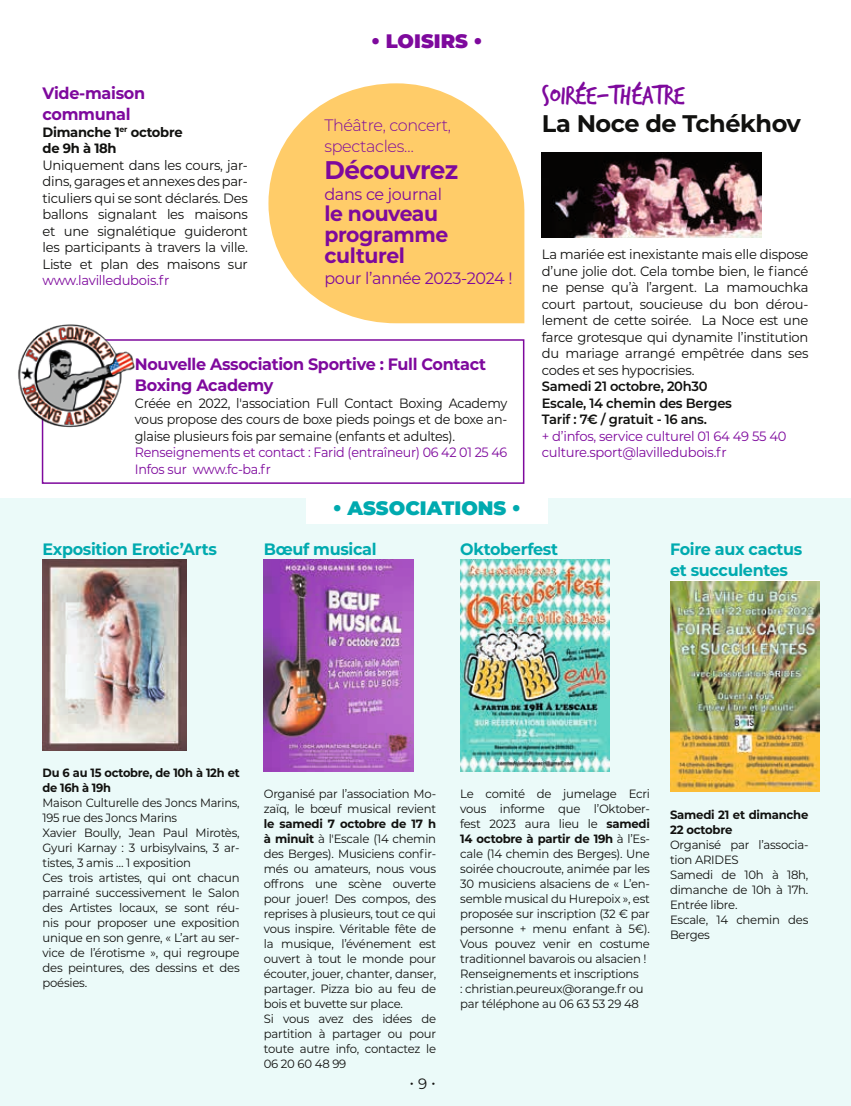
<style>
.page{position:relative;width:851px;height:1106px;background:#fff}
.page>*{position:absolute;margin:0;border:0;box-sizing:border-box;transform-origin:0 0}
.t1{font:28.5px "Trash Hand";color:#7e099d}
.t2{font:700 25.5px "Montserrat";letter-spacing:-.02em;color:#7e099d}
.t3{font:700 24px "Montserrat";letter-spacing:-.02em;color:#11110f}
.t4{font:700 21px/21px "Montserrat";letter-spacing:-.02em;color:#7e099d}
.t5{font:900 19.5px "Montserrat";color:#00aaaf}
.t6{font:900 19.5px "Montserrat";color:#7e099d}
.t7{font:700 16.5px/21px "Montserrat";letter-spacing:-.02em;color:#7e099d}
.t8{font:700 16.5px/21px "Montserrat";letter-spacing:-.02em;color:#00aaaf}
.t9{font:16.5px "Montserrat";letter-spacing:-.02em;color:#7e099d}
.t10{font:300 16.5px/21px "Montserrat";letter-spacing:-.02em;color:#7e099d}
.t11{font:15px "Montserrat";color:#11110f}
.t12{font:13.5px/16.5px "Montserrat";letter-spacing:-.02em;color:#11110f;text-align:justify}
.t13{font:13.5px/16.5px "Montserrat";letter-spacing:-.02em;color:#11110f;text-align:justify;scale:.94 1}
.t14{font:13.5px/16.5px "Montserrat";letter-spacing:-.02em;color:#7e099d}
.t15{font:13.5px/16.5px "Montserrat";letter-spacing:-.02em;color:#7e099d;scale:.94 1}
.t16{font:600 13.5px/16.5px "Montserrat";letter-spacing:-.02em;color:#11110f}
.t17{font:700 13.5px/16.5px "Montserrat";letter-spacing:-.02em;color:#11110f}
.t18{font:12px/15px "Montserrat";letter-spacing:-.02em;color:#11110f}
.t19{font:12px/15px "Montserrat";letter-spacing:-.02em;color:#11110f;scale:.95 1}
.t20{font:700 12px/15px "Montserrat";letter-spacing:-.02em;color:#11110f;scale:.95 1}
.t21{font:700 12px/15px "Montserrat";letter-spacing:-.02em;color:#11110f}
.s1{font-weight:700}
</style>
<div class="page">
<div style="left:0;top:498px;width:850px;height:608px;background:#ebfaf9"></div>
<div style="left:306px;top:496px;width:241px;height:27px;background:#fff"></div>
<svg style="left:268px;top:83px;width:256px;height:240px;fill:#ffcc69"></svg>
<img style="left:541px;top:152px;width:220px;height:85px">
<img style="left:43px;top:560px;width:143px;height:190px">
<img style="left:264px;top:560px;width:149px;height:211px">
<img style="left:460px;top:560px;width:149px;height:211px">
<img style="left:670px;top:581px;width:149px;height:210px">
<div style="left:42px;top:339px;width:482px;height:145px;border:2px solid #7e099d"></div>
<img style="left:18px;top:324px;width:130px;height:115px">
<h3 class="t7" style="left:43px;top:82px;width:104px">Vide-maison communal</h3>
<p class="t17" style="left:43px;top:123px;width:141px">Dimanche 1<sup>er</sup> octobre de 9h à 18h</p>
<p class="t12" style="left:43px;top:156px;width:207px">Uniquement dans les cours, jar&shy;dins, garages et annexes des par&shy;ticuliers qui se sont déclarés. Des ballons signalant les maisons et une signalétique guideront les participants à travers la ville.<br>Liste et plan des maisons sur</p>
<p class="t14" style="left:43px;top:272px;width:128px">www.lavilledubois.fr</p>
<h3 class="t6" style="left:371px;top:26px;width:112px">• LOISIRS •</h3>
<h3 class="t10" style="left:324px;top:114px;width:128px">Théâtre, concert, spectacles…</h3>
<h2 class="t2" style="left:324px;top:151px;width:135px">Découvrez</h2>
<h3 class="t9" style="left:324px;top:183px;width:119px">dans ce journal</h3>
<h3 class="t4" style="left:324px;top:202px;width:125px">le nouveau programme culturel</h3>
<h3 class="t9" style="left:324px;top:267px;width:189px">pour l’année 2023-2024 !</h3>
<h3 class="t7" style="left:135px;top:353px;width:352px">Nouvelle Association Sportive : Full Contact<br>Boxing Academy</h3>
<p class="t13" style="left:135px;top:394px;width:398px">Créée en 2022, l'association Full Contact Boxing Academy vous propose des cours de boxe pieds poings et de boxe an&shy;glaise plusieurs fois par semaine (enfants et adultes).</p>
<p class="t15" style="left:135px;top:443px;width:397px">Renseignements et contact : Farid (entraîneur) 06 42 01 25 46<br>Infos sur www.fc-ba.fr</p>
<h3 class="t5" style="left:333px;top:493px;width:189px">• ASSOCIATIONS •</h3>
<h1 class="t1" style="left:541px;top:81px;width:144px">SOIRÉE-THÉÂTRE</h1>
<h3 class="t3" style="left:541px;top:106px;width:260px">La Noce de Tchékhov</h3>
<p class="t12" style="left:541px;top:245px;width:268px">La mariée est inexistante mais elle dispose d’une jolie dot. Cela tombe bien, le fiancé ne pense qu’à l’argent. La mamouchka court partout, soucieuse du bon dérou&shy;lement de cette soirée. La Noce est une farce grotesque qui dynamite l’institution du mariage arrangé empêtrée dans ses codes et ses hypocrisies.</p>
<p class="t16" style="left:541px;top:377px;width:192px">Samedi 21 octobre, 20h30<br>Escale, 14 chemin des Berges<br>Tarif : 7€ / gratuit - 16 ans.</p>
<p class="t14" style="left:541px;top:427px;width:246px">+ d’infos, service culturel 01 64 49 55 40 culture.sport@lavilledubois.fr</p>
<h3 class="t8" style="left:43px;top:537px;width:176px">Exposition Erotic’Arts</h3>
<h3 class="t8" style="left:264px;top:537px;width:114px">Bœuf musical</h3>
<h3 class="t8" style="left:460px;top:537px;width:99px">Oktoberfest</h3>
<h3 class="t8" style="left:670px;top:537px;width:134px">Foire aux cactus et succulentes</h3>
<p class="t20" style="left:43px;top:764px;width:209px">Du 6 au 15 octobre, de 10h à 12h et de 16h à 19h</p>
<p class="t19" style="left:43px;top:795px;width:209px">Maison Culturelle des Joncs Marins,<br>195 rue des Joncs Marins<br>Xavier Boully, Jean Paul Mirotès,<br>Gyuri Karnay : 3 urbisylvains, 3 ar&shy;tistes, 3 amis … 1 exposition<br>Ces trois artistes, qui ont chacun parrainé successivement le Salon des Artistes locaux, se sont réu&shy;nis pour proposer une exposition unique en son genre, « L’art au ser&shy;vice de l’érotisme », qui regroupe des peintures, des dessins et des poésies.</p>
<p class="t18" style="left:264px;top:785px;width:174px">Organisé par l’association Mo&shy;zaïq, le bœuf musical revient</p>
<p class="t18" style="left:264px;top:815px;width:174px"><span class="s1">le samedi 7 octobre de 17 h à minuit</span> à l'Escale (14 chemin des Berges). Musiciens confir&shy;més ou amateurs, nous vous offrons une scène ouverte pour jouer! Des compos, des reprises à plusieurs, tout ce qui vous inspire. Véritable fête de la musique, l’événement est ouvert à tout le monde pour écouter, jouer, chanter, danser, partager. Pizza bio au feu de bois et buvette sur place.<br>Si vous avez des idées de partition à partager ou pour toute autre info, contactez le<br>06 20 60 48 99</p>
<p class="t11" style="left:409px;top:1073px;width:28px">• 9 •</p>
<p class="t18" style="left:460px;top:785px;width:191px">Le comité de jumelage Ecri vous informe que l’Oktober&shy;fest 2023 aura lieu le <span class="s1">samedi<br>14 octobre à partir de 19h</span> à l’Es&shy;cale (14 chemin des Berges). Une soirée choucroute, animée par les<br>30 musiciens alsaciens de « L’en&shy;semble musical du Hurepoix », est proposée sur inscription (32 € par personne + menu enfant à 5€).<br>Vous pouvez venir en costume traditionnel bavarois ou alsacien !<br>Renseignements et inscriptions<br>: christian.peureux@orange.fr ou par téléphone au 06 63 53 29 48</p>
<p class="t21" style="left:670px;top:806px;width:140px">Samedi 21 et dimanche<br>22 octobre</p>
<p class="t18" style="left:670px;top:836px;width:140px">Organisé par l’associa&shy;tion ARIDES<br>Samedi de 10h à 18h, dimanche de 10h à 17h.<br>Entrée libre.<br>Escale, 14 chemin des<br>Berges</p>
</div>
